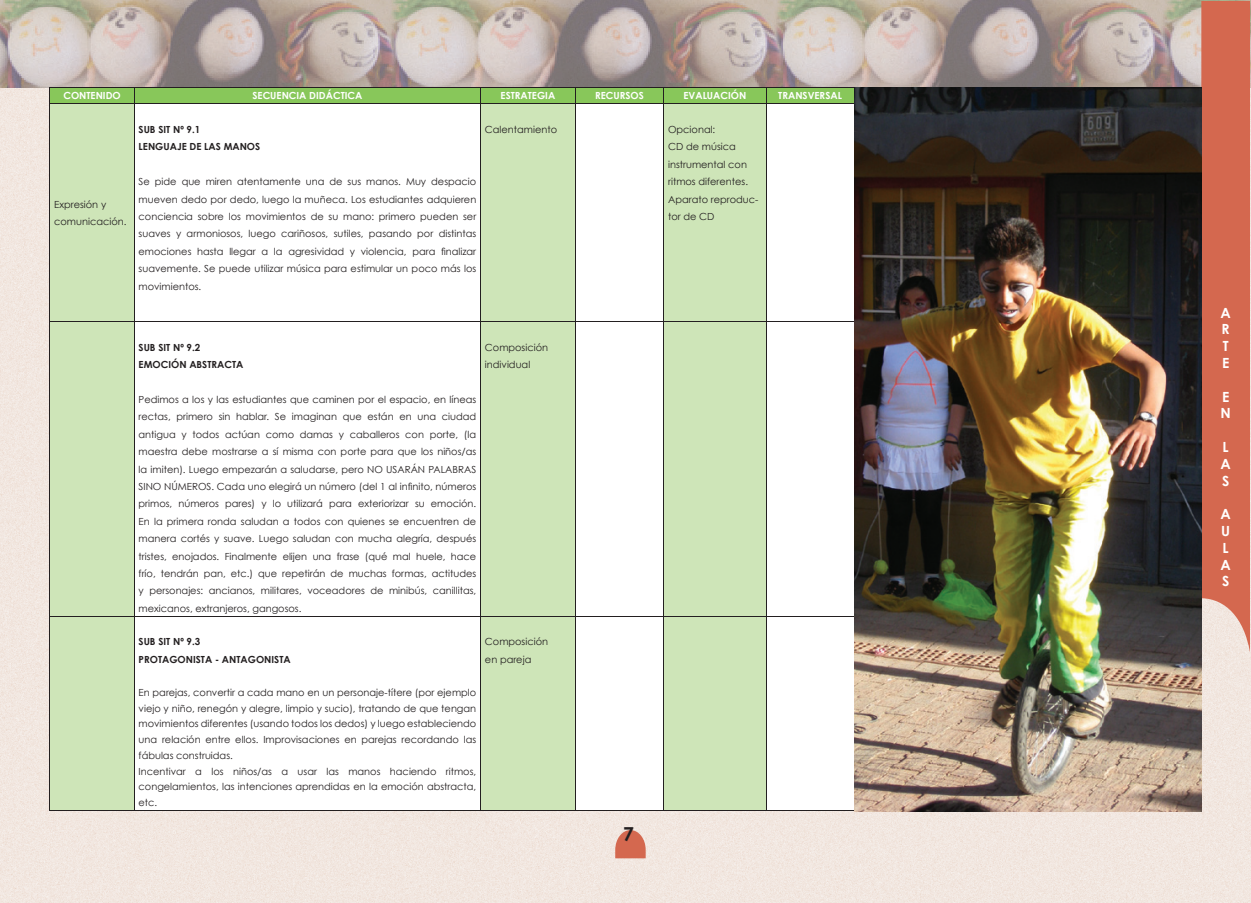
<style>
.page{position:relative;width:1251px;height:903px;background:#fff}
.page>*{position:absolute;margin:0;border:0;box-sizing:border-box;transform-origin:0 0}
.t1{font:700 19.25px "Century Gothic";color:#231f20}
.t2{font:700 14px/16.8px "Century Gothic";color:#fff}
.t3{font:9.8px/17.3px "Century Gothic";color:#231f20}
.t4{font:700 9.8px/17.3px "Century Gothic";color:#231f20}
.t5{font:700 9.8px "Century Gothic";color:#fff}
</style>
<div class="page">
<div style="left:0;top:88px;width:61px;height:815px;background:#f1e7e0"></div>
<div style="left:61px;top:88px;width:1189px;height:815px;background:#f2e7e0"></div>
<svg style="left:615px;top:830px;width:30px;height:28px"></svg>
<img style="left:0;top:0;width:1250px;height:88px">
<svg style="left:1200px;top:1px;width:49px;height:651px;background:#bf6854"></svg>
<div style="left:51px;top:105px;width:83px;height:705px;background:#cee5b8"></div>
<svg style="left:135px;top:105px;width:718px;height:705px"></svg>
<hr style="left:50px;top:104px;width:1px;height:217px;background:#231f20">
<hr style="left:134px;top:104px;width:1px;height:217px;background:#231f20">
<hr style="left:134px;top:322px;width:1px;height:294px;background:#231f20">
<hr style="left:134px;top:616px;width:1px;height:194px;background:#231f20">
<hr style="left:480px;top:104px;width:1px;height:217px;background:#231f20">
<hr style="left:480px;top:322px;width:1px;height:294px;background:#231f20">
<hr style="left:480px;top:616px;width:1px;height:194px;background:#231f20">
<hr style="left:575px;top:104px;width:1px;height:217px;background:#231f20">
<hr style="left:575px;top:322px;width:1px;height:294px;background:#231f20">
<hr style="left:575px;top:616px;width:1px;height:194px;background:#231f20">
<hr style="left:663px;top:104px;width:1px;height:217px;background:#231f20">
<hr style="left:663px;top:322px;width:1px;height:294px;background:#231f20">
<hr style="left:663px;top:616px;width:1px;height:194px;background:#231f20">
<hr style="left:765px;top:104px;width:1px;height:217px;background:#231f20">
<hr style="left:853px;top:104px;width:1px;height:217px;background:#231f20">
<hr style="left:765px;top:322px;width:1px;height:294px;background:#231f20">
<hr style="left:765px;top:616px;width:1px;height:194px;background:#231f20">
<hr style="left:50px;top:616px;width:1px;height:194px;background:#231f20">
<hr style="left:853px;top:616px;width:1px;height:194px;background:#231f20">
<hr style="left:50px;top:810px;width:84px;height:1px;background:#231f20">
<hr style="left:134px;top:810px;width:346px;height:1px;background:#231f20">
<hr style="left:480px;top:810px;width:95px;height:1px;background:#231f20">
<hr style="left:575px;top:810px;width:88px;height:1px;background:#231f20">
<hr style="left:663px;top:810px;width:103px;height:1px;background:#231f20">
<hr style="left:766px;top:810px;width:88px;height:1px;background:#231f20">
<hr style="left:50px;top:321px;width:84px;height:1px;background:#231f20">
<hr style="left:50px;top:322px;width:1px;height:294px;background:#231f20">
<hr style="left:134px;top:321px;width:346px;height:1px;background:#231f20">
<hr style="left:480px;top:321px;width:95px;height:1px;background:#231f20">
<hr style="left:575px;top:321px;width:88px;height:1px;background:#231f20">
<hr style="left:663px;top:321px;width:103px;height:1px;background:#231f20">
<hr style="left:766px;top:321px;width:88px;height:1px;background:#231f20">
<hr style="left:853px;top:322px;width:1px;height:294px;background:#231f20">
<hr style="left:50px;top:616px;width:84px;height:1px;background:#231f20">
<hr style="left:134px;top:616px;width:346px;height:1px;background:#231f20">
<hr style="left:480px;top:616px;width:95px;height:1px;background:#231f20">
<hr style="left:575px;top:616px;width:88px;height:1px;background:#231f20">
<hr style="left:663px;top:616px;width:103px;height:1px;background:#231f20">
<hr style="left:766px;top:616px;width:88px;height:1px;background:#231f20">
<hr style="left:50px;top:104px;width:84px;height:1px;background:#231f20">
<hr style="left:134px;top:104px;width:346px;height:1px;background:#231f20">
<hr style="left:480px;top:104px;width:95px;height:1px;background:#231f20">
<hr style="left:575px;top:104px;width:88px;height:1px;background:#231f20">
<hr style="left:663px;top:104px;width:103px;height:1px;background:#231f20">
<div style="left:50px;top:88px;width:804px;height:16px;background:#88c75a"></div>
<hr style="left:766px;top:104px;width:88px;height:1px;background:#231f20">
<img style="left:854px;top:88px;width:346px;height:723px">
<p class="t5" style="left:63px;top:90px;width:59px">CONTENIDO</p>
<p class="t5" style="left:252px;top:90px;width:111px">SECUENCIA DIDÁCTICA</p>
<p class="t5" style="left:500px;top:90px;width:56px">ESTRATEGIA</p>
<p class="t5" style="left:595px;top:90px;width:50px">RECURSOS</p>
<p class="t5" style="left:683px;top:90px;width:64px">EVALUACIÓN</p>
<p class="t5" style="left:778px;top:90px;width:65px">TRANSVERSAL</p>
<p class="t3" style="left:54px;top:195px;width:74px">Expresión y comunicación.</p>
<p class="t4" style="left:139px;top:120px;width:123px">SUB SIT Nº 9.1<br>LENGUAJE DE LAS MANOS</p>
<p class="t3" style="left:139px;top:173px;width:339px;text-align:justify">Se pide que miren atentamente una de sus manos. Muy despacio mueven dedo por dedo, luego la muñeca. Los estudiantes adquieren conciencia sobre los movimientos de su mano: primero pueden ser suaves y armoniosos, luego cariñosos, sutiles, pasando por distintas emociones hasta llegar a la agresividad y violencia, para finalizar suavemente. Se puede utilizar música para estimular un poco más los movimientos.</p>
<p class="t3" style="left:485px;top:121px;width:74px">Calentamiento</p>
<p class="t3" style="left:668px;top:121px;width:92px">Opcional:<br>CD de música instrumental con ritmos diferentes.<br>Aparato reproduc&shy;tor de CD</p>
<p class="t4" style="left:139px;top:338px;width:106px">SUB SIT Nº 9.2<br>EMOCIÓN ABSTRACTA</p>
<p class="t3" style="left:139px;top:390px;width:339px;text-align:justify">Pedimos a los y las estudiantes que caminen por el espacio, en líneas rectas, primero sin hablar. Se imaginan que están en una ciudad antigua y todos actúan como damas y caballeros con porte, (la maestra debe mostrarse a sí misma con porte para que los niños/as la imiten). Luego empezarán a saludarse, pero NO USARÁN PALABRAS SINO NÚMEROS. Cada uno elegirá un número (del 1 al infinito, números primos, números pares) y lo utilizará para exteriorizar su emoción.<br>En la primera ronda saludan a todos con quienes se encuentren de manera cortés y suave. Luego saludan con mucha alegría, después tristes, enojados. Finalmente elijen una frase (qué mal huele, hace frío, tendrán pan, etc.) que repetirán de muchas formas, actitudes y personajes: ancianos, militares, voceadores de minibús, canillitas, mexicanos, extranjeros, gangosos.</p>
<p class="t4" style="left:139px;top:633px;width:153px">SUB SIT Nº 9.3<br>PROTAGONISTA - ANTAGONISTA</p>
<p class="t3" style="left:139px;top:684px;width:339px;line-height:15.8px">En parejas, convertir a cada mano en un personaje-títere (por ejemplo viejo y niño, renegón y alegre, limpio y sucio), tratando de que tengan movimientos diferentes (usando todos los dedos) y luego estableciendo una relación entre ellos. Improvisaciones en parejas recordando las fábulas construidas.<br>Incentivar a los niños/as a usar las manos haciendo ritmos, congelamientos, las intenciones aprendidas en la emoción abstracta, etc.</p>
<p class="t3" style="left:485px;top:338px;width:65px">Composición individual</p>
<p class="t3" style="left:485px;top:633px;width:65px">Composición en pareja</p>
<h1 class="t1" style="left:623px;top:821px;width:12px">7</h1>
<h2 class="t2" style="left:1220px;top:304px;width:12px">A<br>R<br>T<br>E</h2>
<h2 class="t2" style="left:1220px;top:388px;width:12px">E<br>N</h2>
<h2 class="t2" style="left:1220px;top:438px;width:12px">L<br>A<br>S</h2>
<h2 class="t2" style="left:1220px;top:505px;width:12px">A<br>U<br>L<br>A<br>S</h2>
</div>
